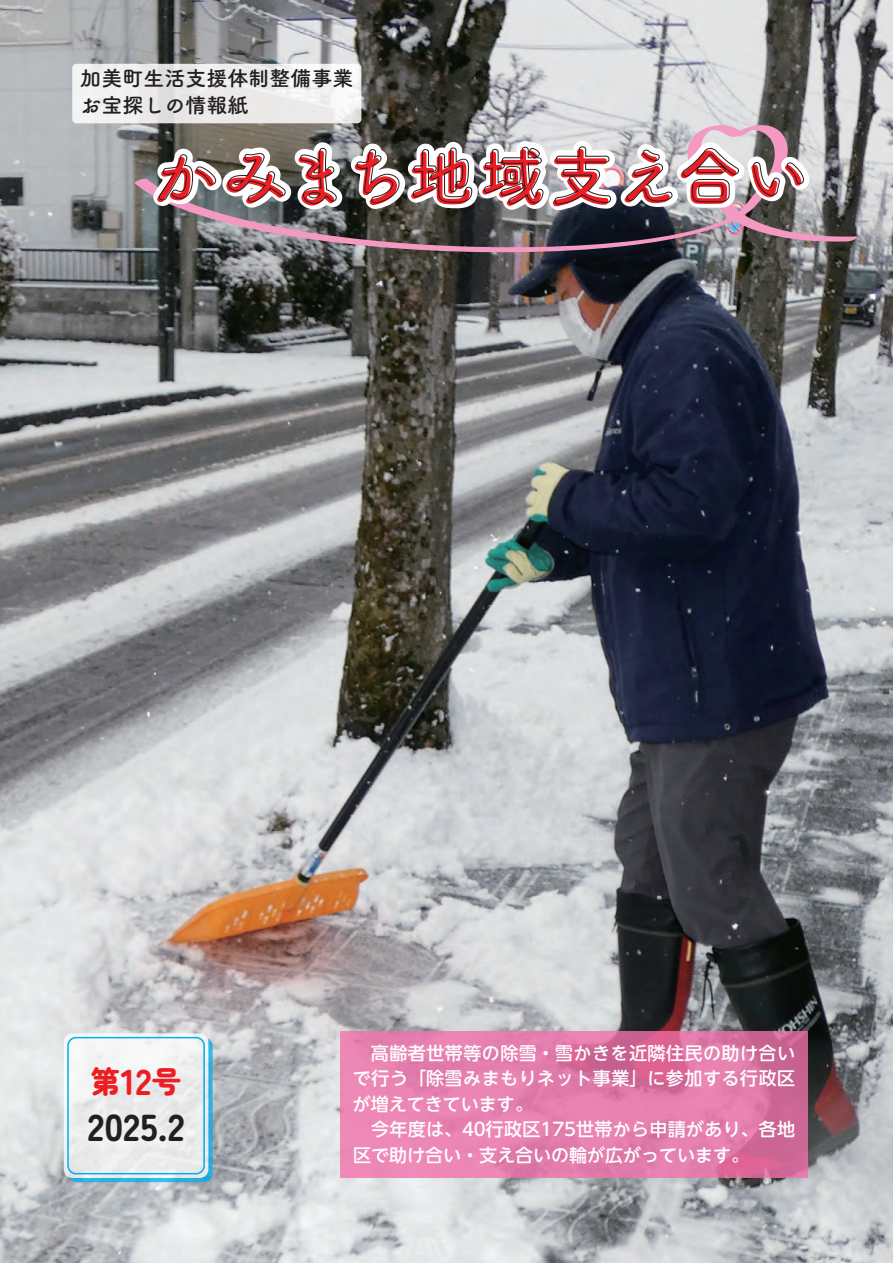
<style>
.page{position:relative;width:893px;height:1263px;background:#fff}
.page>*{position:absolute;margin:0;border:0;box-sizing:border-box;transform-origin:0 0}
.t1{font:64.5px "Tsuku B Rd Gothic Std B";letter-spacing:.03em;color:#ee1d23}
.t2{font:900 37.5px "Zen Maru Gothic";color:#231f20}
.t3{font:900 30px "Zen Maru Gothic";color:#ee1d23}
.t4{font:21px/27px "Tsuku B Rd Gothic Std B";color:#231f20}
.t5{font:500 18px/25.5px "UD Shin Go NT Pr 6 N";letter-spacing:.02em;color:#fff}
.s1{color:#fff}
.s2{font-size:36px}
</style>
<div class="page">
<img style="left:0;top:0;width:893px;height:1263px">
<svg style="left:340px;top:1031px;width:468px;height:147px;background:#e17aa9"></svg>
<svg style="left:72px;top:64px;width:289px;height:59px;fill:#f0f0f0"></svg>
<svg style="left:133px;top:125px;width:724px;height:128px;background:#6c6368"></svg>
<svg style="left:470px;top:0;width:85px;height:856px;background:#a2a4a6"></svg>
<svg style="left:667px;top:0;width:83px;height:752px;background:#414655"></svg>
<svg style="left:147px;top:103px;width:668px;height:120px"></svg>
<svg style="left:68px;top:1037px;width:145px;height:145px"></svg>
<div style="left:64px;top:1033px;width:144px;height:145px;background:#edeeef;border-radius:9px"></div>
<div style="left:67px;top:1037px;width:138px;height:137px;border:2px solid #00aeef;border-radius:8px"></div>
<p class="t4" style="left:80px;top:64px;width:274px">加美町生活支援体制整備事業お宝探しの情報紙</p>
<h1 class="t1" style="left:151px;top:127px;width:658px">かみまち地域支え合<span class="s1">い</span></h1>
<h3 class="t3" style="left:90px;top:1063px;width:93px">第<span class="s2">12</span>号</h3>
<h2 class="t2" style="left:88px;top:1104px;width:98px">2025.2</h2>
<p class="t5" style="left:353px;top:1040px;width:444px">　高齢者世帯等の除雪・雪かきを近隣住民の助け合いで行う「除雪みまもりネット事業」に参加する行政区が増えてきています。<br>　今年度は、40行政区175世帯から申請があり、各地区で助け合い・支え合いの輪が広がっています。</p>
</div>
